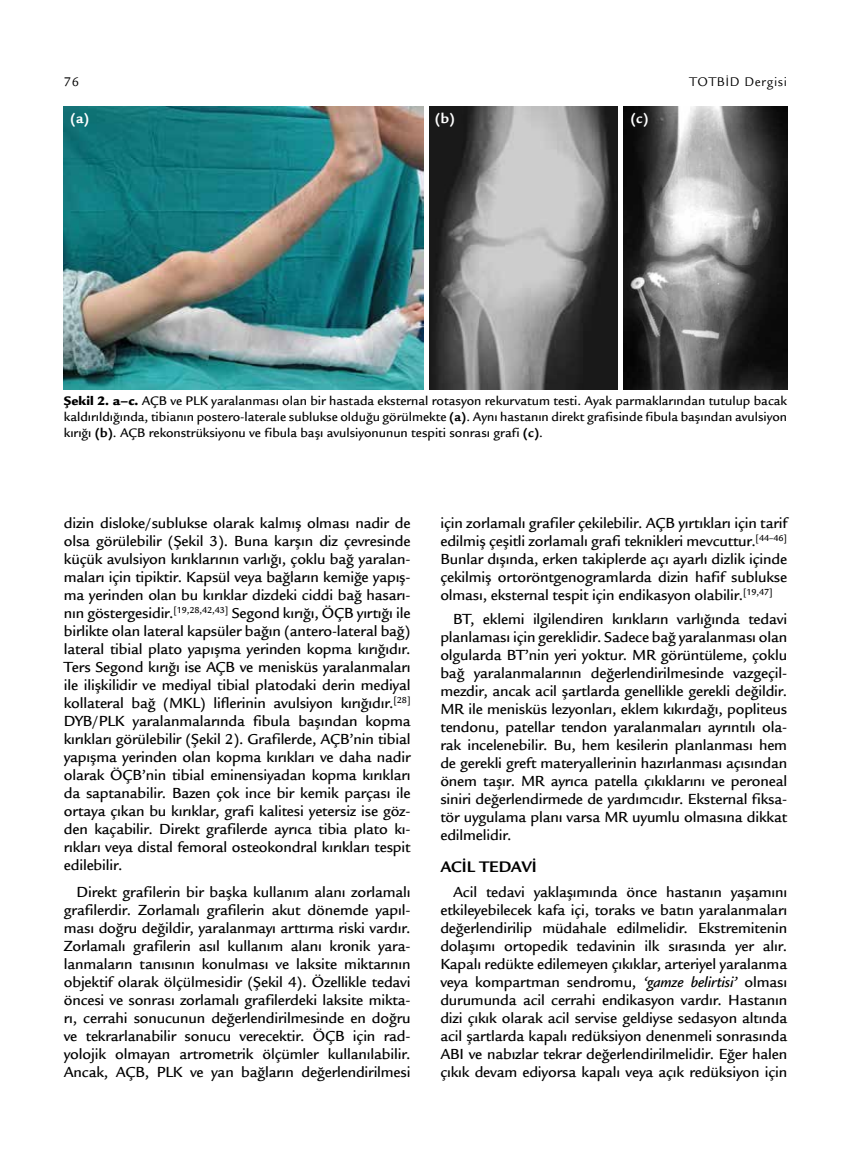
<style>
.page{position:relative;width:851px;height:1149px;background:#fff}
.page>*{position:absolute;margin:0;border:0;box-sizing:border-box;transform-origin:0 0}
.t1{font:700 16.5px "Legacy Sans Std";color:#000}
.t2{font:500 15.75px/18px "Legacy Sans Std";letter-spacing:-.01em;color:#000;text-align:justify}
.t3{font:700 15px "Legacy Sans Std";color:#fff}
.t4{font:500 13.5px/16.2px "Legacy Sans Std";color:#000;text-align:justify}
.t5{font:13.5px "Legacy Sans Std";letter-spacing:.05em;color:#000}
.s1{font-weight:900}
.s2{font-weight:700}
.s3{font-style:italic}
</style>
<div class="page">
<img style="left:64px;top:106px;width:359px;height:283px">
<img style="left:429px;top:106px;width:188px;height:283px">
<img style="left:623px;top:106px;width:164px;height:283px">
<p class="t5" style="left:64px;top:74px;width:17px">76</p>
<p class="t5" style="left:689px;top:74px;width:99px">TOTBİD Dergisi</p>
<p class="t3" style="left:70px;top:109px;width:21px">(a)</p>
<p class="t3" style="left:435px;top:109px;width:22px">(b)</p>
<p class="t3" style="left:630px;top:109px;width:20px">(c)</p>
<p class="t4" style="left:64px;top:392px;width:724px"><span class="s1">Şekil 2. a–c.</span> AÇB ve PLK yaralanması olan bir hastada eksternal rotasyon rekurvatum testi. Ayak parmaklarından tutulup bacak kaldırıldığında, tibianın postero-laterale sublukse olduğu görülmekte <span class="s2">(a)</span>. Aynı hastanın direkt grafisinde fibula başından avulsiyon kırığı <span class="s2">(b)</span>. AÇB rekonstrüksiyonu ve fibula başı avulsiyonunun tespiti sonrası grafi <span class="s2">(c)</span>.</p>
<p class="t2" style="left:64px;top:513px;width:348px">dizin disloke/sublukse olarak kalmış olması nadir de olsa görülebilir (Şekil 3). Buna karşın diz çevresinde küçük avulsiyon kırıklarının varlığı, çoklu bağ yaralan&shy;maları için tipiktir. Kapsül veya bağların kemiğe yapış&shy;ma yerinden olan bu kırıklar dizdeki ciddi bağ hasarı&shy;nın göstergesidir.<sup>[19,28,42,43]</sup> Segond kırığı, ÖÇB yırtığı ile birlikte olan lateral kapsüler bağın (antero-lateral bağ) lateral tibial plato yapışma yerinden kopma kırığıdır.<br>Ters Segond kırığı ise AÇB ve menisküs yaralanmaları ile ilişkilidir ve mediyal tibial platodaki derin mediyal kollateral bağ (MKL) liflerinin avulsiyon kırığıdır.<sup>[28] </sup>DYB/PLK yaralanmalarında fibula başından kopma kırıkları görülebilir (Şekil 2). Grafilerde, AÇB’nin tibial yapışma yerinden olan kopma kırıkları ve daha nadir olarak ÖÇB’nin tibial eminensiyadan kopma kırıkları da saptanabilir. Bazen çok ince bir kemik parçası ile ortaya çıkan bu kırıklar, grafi kalitesi yetersiz ise göz&shy;den kaçabilir. Direkt grafilerde ayrıca tibia plato kı&shy;rıkları veya distal femoral osteokondral kırıkları tespit edilebilir.</p>
<p class="t2" style="left:64px;top:882px;width:348px;text-indent:13px">Direkt grafilerin bir başka kullanım alanı zorlamalı grafilerdir. Zorlamalı grafilerin akut dönemde yapıl&shy;ması doğru değildir, yaralanmayı arttırma riski vardır.<br>Zorlamalı grafilerin asıl kullanım alanı kronik yara&shy;lanmaların tanısının konulması ve laksite miktarının objektif olarak ölçülmesidir (Şekil 4). Özellikle tedavi öncesi ve sonrası zorlamalı grafilerdeki laksite mikta&shy;rı, cerrahi sonucunun değerlendirilmesinde en doğru ve tekrarlanabilir sonucu verecektir. ÖÇB için rad&shy;yolojik olmayan artrometrik ölçümler kullanılabilir.<br>Ancak, AÇB, PLK ve yan bağların değerlendirilmesi</p>
<p class="t2" style="left:440px;top:513px;width:348px">için zorlamalı grafiler çekilebilir. AÇB yırtıkları için tarif edilmiş çeşitli zorlamalı grafi teknikleri mevcuttur.<sup>[44–46] </sup>Bunlar dışında, erken takiplerde açı ayarlı dizlik içinde çekilmiş ortoröntgenogramlarda dizin hafif sublukse olması, eksternal tespit için endikasyon olabilir.<sup>[19,47]</sup></p>
<p class="t2" style="left:440px;top:610px;width:348px;text-indent:13px">BT, eklemi ilgilendiren kırıkların varlığında tedavi planlaması için gereklidir. Sadece bağ yaralanması olan olgularda BT’nin yeri yoktur. MR görüntüleme, çoklu bağ yaralanmalarının değerlendirilmesinde vazgeçil&shy;mezdir, ancak acil şartlarda genellikle gerekli değildir.<br>MR ile menisküs lezyonları, eklem kıkırdağı, popliteus tendonu, patellar tendon yaralanmaları ayrıntılı ola&shy;rak incelenebilir. Bu, hem kesilerin planlanması hem de gerekli greft materyallerinin hazırlanması açısından önem taşır. MR ayrıca patella çıkıklarını ve peroneal siniri değerlendirmede de yardımcıdır. Eksternal fiksa&shy;tör uygulama planı varsa MR uyumlu olmasına dikkat edilmelidir.</p>
<p class="t1" style="left:440px;top:857px;width:98px">ACİL TEDAVİ</p>
<p class="t2" style="left:440px;top:882px;width:348px;text-indent:13px">Acil tedavi yaklaşımında önce hastanın yaşamını etkileyebilecek kafa içi, toraks ve batın yaralanmaları değerlendirilip müdahale edilmelidir. Ekstremitenin dolaşımı ortopedik tedavinin ilk sırasında yer alır.<br>Kapalı redükte edilemeyen çıkıklar, arteriyel yaralanma veya kompartman sendromu, <span class="s3">‘gamze belirtisi’</span> olması durumunda acil cerrahi endikasyon vardır. Hastanın dizi çıkık olarak acil servise geldiyse sedasyon altında acil şartlarda kapalı redüksiyon denenmeli sonrasında ABI ve nabızlar tekrar değerlendirilmelidir. Eğer halen çıkık devam ediyorsa kapalı veya açık redüksiyon için</p>
</div>
